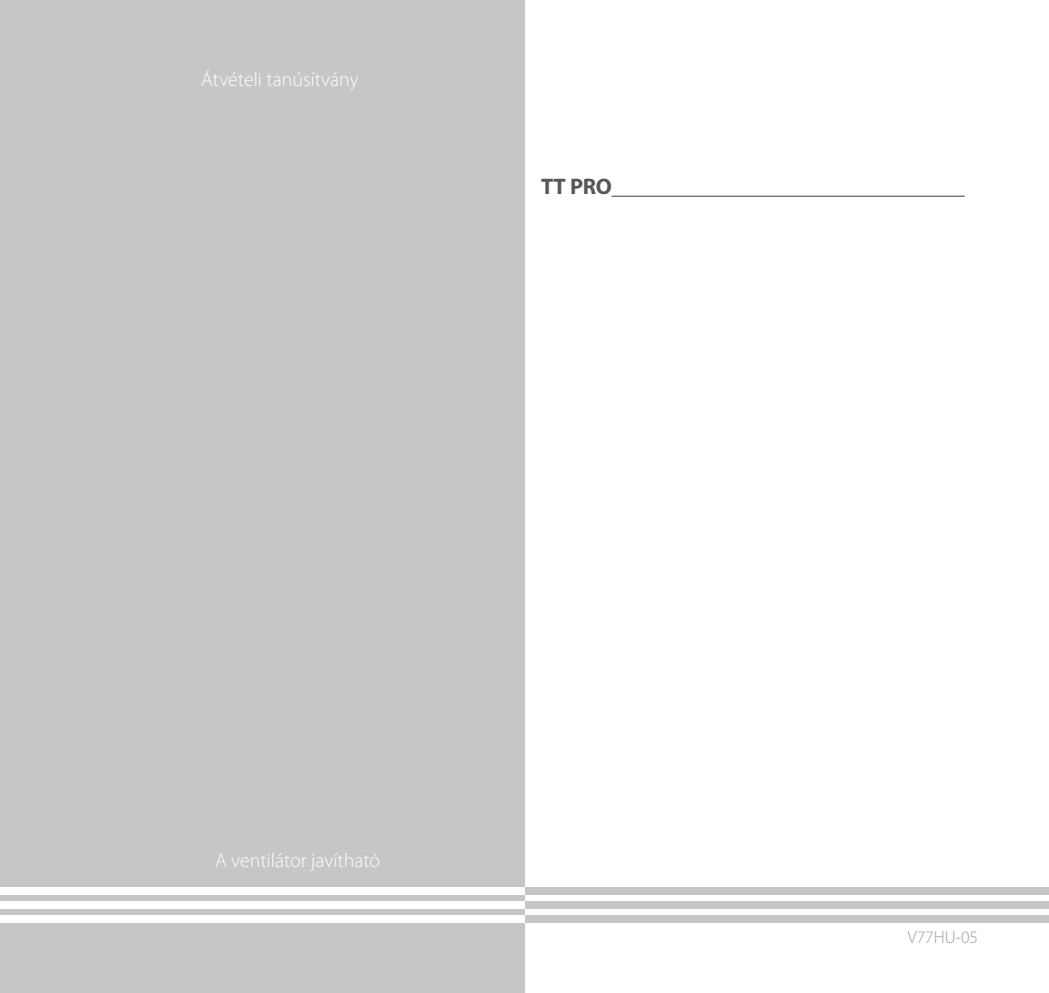
<style>
.page{position:relative;width:1049px;height:993px;background:#fff}
.page>*{position:absolute;margin:0;border:0;box-sizing:border-box;transform-origin:0 0}
.t1{font:700 22.5px "Myriad Pro";color:#575756}
.t2{font:300 20px "Myriad Pro";color:#fff}
.t3{font:300 17.5px "Myriad Pro";color:#9d9d9c}
</style>
<div class="page">
<div style="left:0;top:0;width:524px;height:992px;background:#c6c6c6"></div>
<div style="left:524px;top:915px;width:525px;height:7px;background:#c6c6c6"></div>
<div style="left:0;top:915px;width:524px;height:7px;background:#fff"></div>
<div style="left:524px;top:900px;width:525px;height:7px;background:#c6c6c6"></div>
<div style="left:0;top:900px;width:524px;height:7px;background:#fff"></div>
<div style="left:524px;top:886px;width:525px;height:7px;background:#c6c6c6"></div>
<div style="left:0;top:886px;width:524px;height:7px;background:#fff"></div>
<p class="t2" style="left:201px;top:68px;width:159px">Átvételi tanúsítvány</p>
<p class="t1" style="left:541px;top:172px;width:425px">TT PRO________________________________</p>
<p class="t2" style="left:215px;top:848px;width:167px">A ventilátor javítható</p>
<p class="t3" style="left:908px;top:926px;width:72px">V77HU-05</p>
</div>
